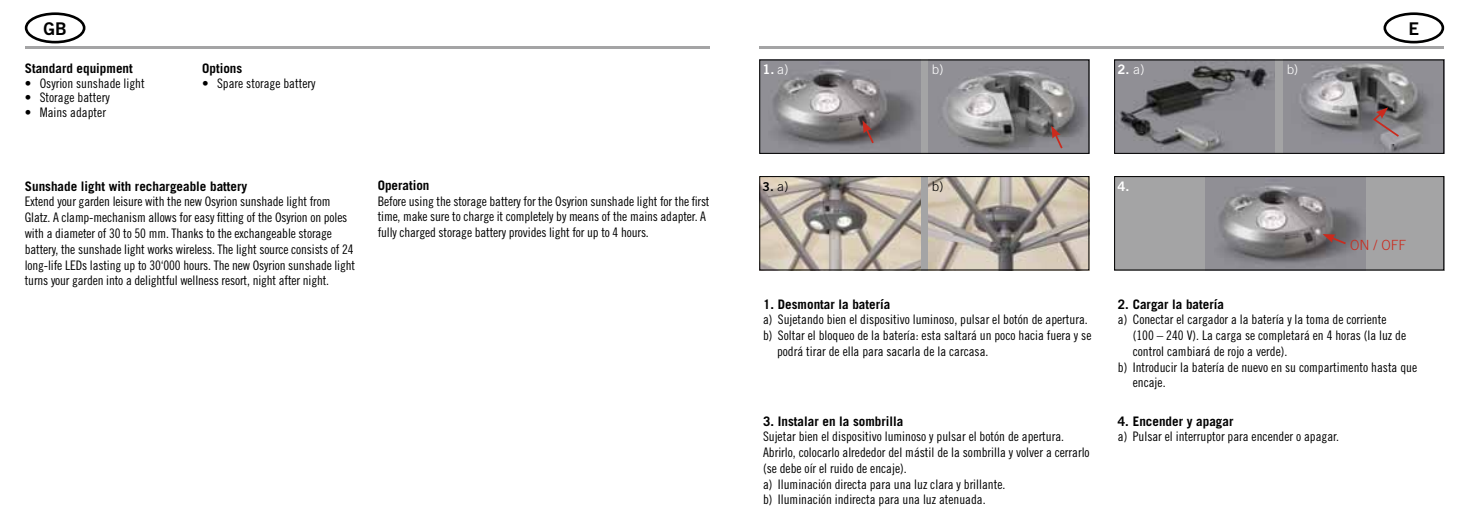
<style>
.page{position:relative;width:1469px;height:521px;background:#fff}
.page>*{position:absolute;margin:0;border:0;box-sizing:border-box;transform-origin:0 0}
.t1{font:17.5px "Trade Gothic Bold Two";color:#000}
.t2{font:300 14px "Trade Gothic";color:#cb2a1d}
.t3{font:13.12px/15.8px "Trade Gothic Cond Eighteen";color:#000}
.t4{font:700 13.12px "Trade Gothic";color:#000}
.t5{font:13.12px "Trade Gothic Bold Two";color:#fff}
.t6{font:300 13.12px "Trade Gothic";color:#fff}
.t7{font:300 13.12px "Trade Gothic";color:#000}
.t8{font:12.25px "Trade Gothic Bold Two";color:#000}
.s1{font-family:"Trade Gothic";font-weight:300}
.s2{font-family:"Trade Gothic";font-weight:300;font-size:13.12px}
</style>
<div class="page">
<hr style="left:25px;top:46px;width:684px;height:2px;background:#a4a4a5">
<hr style="left:759px;top:46px;width:685px;height:2px;background:#a4a4a5">
<div style="left:1114px;top:60px;width:330px;height:94px;background:#a4a4a5"></div>
<div style="left:759px;top:176px;width:330px;height:94px;background:#a4a4a5"></div>
<div style="left:1114px;top:176px;width:330px;height:94px;background:#a4a4a5"></div>
<div style="left:759px;top:60px;width:330px;height:94px;background:#a4a4a5"></div>
<div style="left:25px;top:12px;width:60px;height:31px;border:3px solid #000;border-radius:50%"></div>
<div style="left:1383px;top:12px;width:61px;height:31px;border:3px solid #000;border-radius:50%"></div>
<img style="left:1116px;top:62px;width:158px;height:90px">
<img style="left:1283px;top:62px;width:159px;height:90px">
<img style="left:761px;top:62px;width:159px;height:90px">
<img style="left:928px;top:62px;width:159px;height:90px">
<img style="left:761px;top:178px;width:159px;height:90px">
<img style="left:928px;top:178px;width:159px;height:90px">
<img style="left:1205px;top:178px;width:160px;height:90px">
<svg style="left:1322px;top:234px;width:25px;height:12px"></svg>
<svg style="left:1371px;top:107px;width:29px;height:31px"></svg>
<svg style="left:862px;top:120px;width:13px;height:25px"></svg>
<svg style="left:1051px;top:126px;width:13px;height:24px"></svg>
<div style="left:759px;top:176px;width:330px;height:94px;border:1px solid #000"></div>
<div style="left:1114px;top:176px;width:330px;height:94px;border:1px solid #000"></div>
<div style="left:759px;top:60px;width:330px;height:94px;border:1px solid #000"></div>
<div style="left:1114px;top:60px;width:330px;height:94px;border:1px solid #000"></div>
<h1 class="t1" style="left:43px;top:18px;width:25px">GB</h1>
<p class="t4" style="left:25px;top:61px;width:109px">Standard equipment</p>
<p class="t3" style="left:25px;top:75px;width:121px">• Osyrion sunshade light</p>
<p class="t3" style="left:25px;top:90px;width:86px">• Storage battery</p>
<p class="t3" style="left:25px;top:104px;width:83px">• Mains adapter</p>
<p class="t4" style="left:202px;top:61px;width:42px">Options</p>
<p class="t3" style="left:202px;top:75px;width:115px">• Spare storage battery</p>
<p class="t4" style="left:25px;top:178px;width:224px">Sunshade light with rechargeable battery</p>
<p class="t3" style="left:25px;top:194px;width:332px">Extend your garden leisure with the new Osyrion sunshade light from Glatz. A clamp-mechanism allows for easy fitting of the Osyrion on poles with a diameter of 30 to 50 mm. Thanks to the exchangeable storage battery, the sunshade light works wireless. The light source consists of 24 long-life LEDs lasting up to 30‘000 hours. The new Osyrion sunshade light turns your garden into a delightful wellness resort, night after night.</p>
<p class="t4" style="left:378px;top:177px;width:53px">Operation</p>
<p class="t3" style="left:378px;top:193px;width:333px">Before using the storage battery for the Osyrion sunshade light for the first time, make sure to charge it completely by means of the mains adapter. A fully charged storage battery provides light for up to 4 hours.</p>
<p class="t5" style="left:762px;top:61px;width:27px">1. <span class="s1">a)</span></p>
<p class="t6" style="left:931px;top:61px;width:13px">b)</p>
<p class="t6" style="left:1286px;top:61px;width:13px">b)</p>
<p class="t5" style="left:1117px;top:61px;width:28px">2. <span class="s1">a)</span></p>
<p class="t8" style="left:762px;top:179px;width:27px">3. <span class="s2">a)</span></p>
<p class="t7" style="left:931px;top:178px;width:13px">b)</p>
<p class="t5" style="left:1117px;top:178px;width:14px">4.</p>
<h1 class="t1" style="left:1408px;top:18px;width:12px">E</h1>
<p class="t2" style="left:1350px;top:237px;width:58px">ON / OFF</p>
<p class="t4" style="left:763px;top:296px;width:129px">1. Desmontar la batería</p>
<p class="t3" style="left:763px;top:312px;width:326px">a) Sujetando bien el dispositivo luminoso, pulsar el botón de apertura.</p>
<p class="t3" style="left:763px;top:327px;width:330px">b) Soltar el bloqueo de la batería: esta saltará un poco hacia fuera y se</p>
<p class="t3" style="left:777px;top:343px;width:213px">podrá tirar de ella para sacarla de la carcasa.</p>
<p class="t4" style="left:763px;top:413px;width:142px">3. Instalar en la sombrilla</p>
<p class="t3" style="left:763px;top:429px;width:328px">Sujetar bien el dispositivo luminoso y pulsar el botón de apertura.<br>Abrirlo, colocarlo alrededor del mástil de la sombrilla y volver a cerrarlo (se debe oír el ruido de encaje).<br>a) Iluminación directa para una luz clara y brillante.<br>b) Iluminación indirecta para una luz atenuada.</p>
<p class="t4" style="left:1117px;top:296px;width:108px">2. Cargar la batería</p>
<p class="t3" style="left:1117px;top:312px;width:270px">a) Conectar el cargador a la batería y la toma de corriente</p>
<p class="t3" style="left:1132px;top:327px;width:275px">(100 – 240 V). La carga se completará en 4 horas (la luz de</p>
<p class="t3" style="left:1132px;top:343px;width:156px">control cambiará de rojo a verde).</p>
<p class="t3" style="left:1117px;top:359px;width:301px">b) Introducir la batería de nuevo en su compartimento hasta que</p>
<p class="t3" style="left:1132px;top:375px;width:34px">encaje.</p>
<p class="t4" style="left:1117px;top:413px;width:117px">4. Encender y apagar</p>
<p class="t3" style="left:1117px;top:429px;width:223px">a) Pulsar el interruptor para encender o apagar.</p>
</div>
